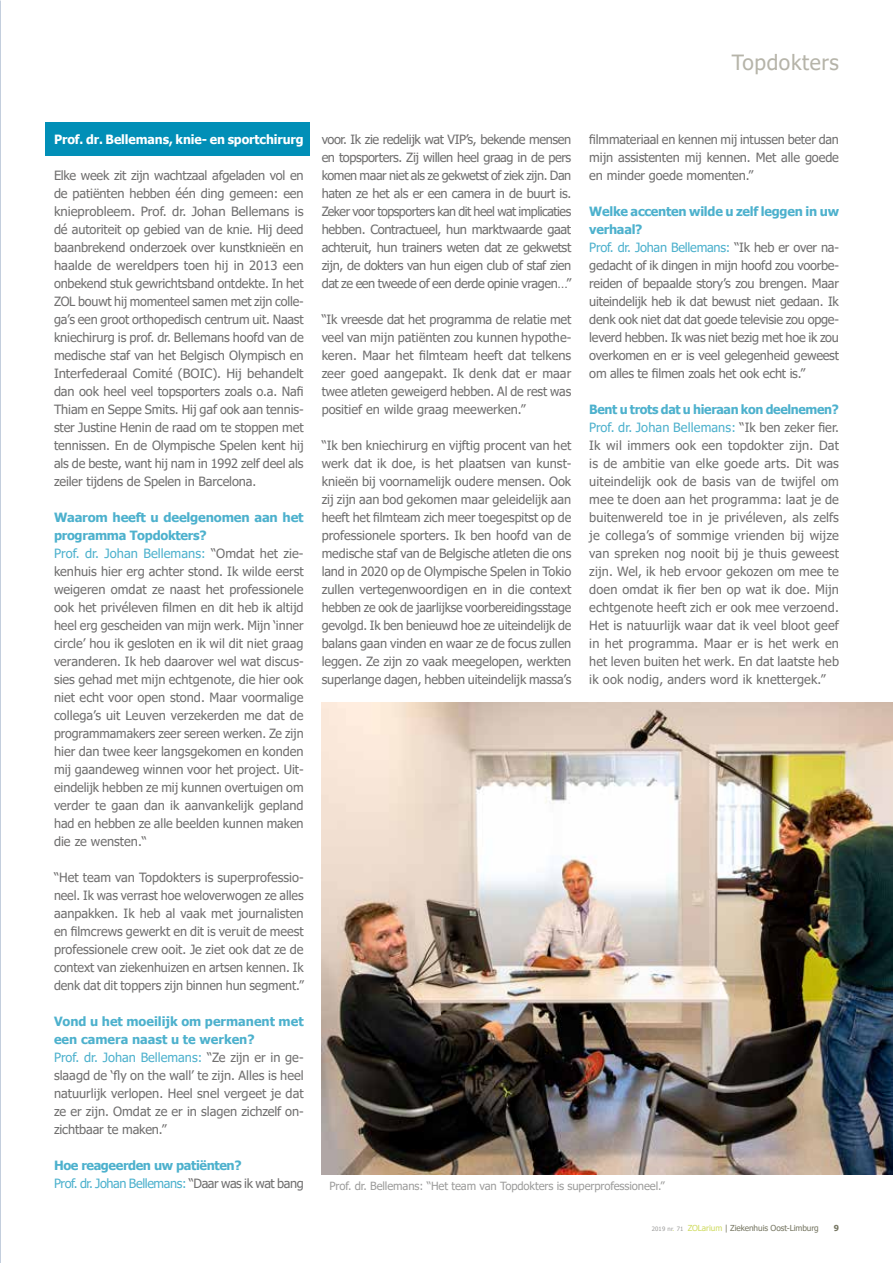
<style>
.page{position:relative;width:893px;height:1263px;background:#fff}
.page>*{position:absolute;margin:0;border:0;box-sizing:border-box;transform-origin:0 0}
.t1{font:21px "Tahoma";letter-spacing:.03em;color:#b6b4a9}
.t2{font:12.75px/18px "Tahoma";letter-spacing:-.005em;color:#706f6f;text-align:justify}
.t3{font:700 12.75px/18px "Tahoma";letter-spacing:-.03em;color:#4db1cd}
.t4{font:700 12.75px "Tahoma";letter-spacing:-.01em;color:#fff}
.t5{font:11.25px "Tahoma";letter-spacing:-.01em;color:#9d9d9c}
.t6{font:8.25px "Tahoma";letter-spacing:-.01em;color:#767662}
.t7{font:700 8.25px "Tahoma";color:#767662}
.s1{font-weight:700;color:#4db1cd}
.s2{color:#4db1cd}
.s3{font-weight:400}
.s4{font-weight:400;color:#706f6f}
.s5{font-size:6px;color:#9d9d9c}
.s6{font-size:6px;color:#cfdb60}
.s7{color:#cfdb60}
</style>
<div class="page">
<img style="left:322px;top:702px;width:571px;height:473px">
<div style="left:46px;top:122px;width:264px;height:33px;background:#018fb7"></div>
<h1 class="t1" style="left:732px;top:49px;width:109px">Topdokters</h1>
<p class="t4" style="left:54px;top:130px;width:251px">Prof. dr. Bellemans, knie- en sportchirurg</p>
<p class="t2" style="left:54px;top:167px;width:251px">Elke week zit zijn wachtzaal afgeladen vol en de patiënten hebben één ding gemeen: een knieprobleem. Prof. dr. Johan Bellemans is dé autoriteit op gebied van de knie. Hij deed baanbrekend onderzoek over kunstknieën en haalde de wereldpers toen hij in 2013 een onbekend stuk gewrichtsband ontdekte. In het ZOL bouwt hij momenteel samen met zijn colle&shy;ga’s een groot orthopedisch centrum uit. Naast kniechirurg is prof. dr. Bellemans hoofd van de medische staf van het Belgisch Olympisch en Interfederaal Comité (BOIC). Hij behandelt dan ook heel veel topsporters zoals o.a. Nafi Thiam en Seppe Smits. Hij gaf ook aan tennis&shy;ster Justine Henin de raad om te stoppen met tennissen. En de Olympische Spelen kent hij als de beste, want hij nam in 1992 zelf deel als zeiler tijdens de Spelen in Barcelona.</p>
<p class="t2" style="left:54px;top:509px;width:251px;text-align:left"><span class="s1">Waarom heeft u deelgenomen aan het programma Topdokters?<br></span><span class="s2">Prof. dr. Johan Bellemans:</span> “Omdat het zie&shy;kenhuis hier erg achter stond. Ik wilde eerst weigeren omdat ze naast het professionele ook het privéleven filmen en dit heb ik altijd heel erg gescheiden van mijn werk. Mijn ‘inner circle’ hou ik gesloten en ik wil dit niet graag veranderen. Ik heb daarover wel wat discus&shy;sies gehad met mijn echtgenote, die hier ook niet echt voor open stond. Maar voormalige collega’s uit Leuven verzekerden me dat de programmamakers zeer sereen werken. Ze zijn hier dan twee keer langsgekomen en konden mij gaandeweg winnen voor het project. Uit&shy;eindelijk hebben ze mij kunnen overtuigen om verder te gaan dan ik aanvankelijk gepland had en hebben ze alle beelden kunnen maken die ze wensten.“</p>
<p class="t2" style="left:54px;top:869px;width:251px">“Het team van Topdokters is superprofessio&shy;neel. Ik was verrast hoe weloverwogen ze alles aanpakken. Ik heb al vaak met journalisten en filmcrews gewerkt en dit is veruit de meest professionele crew ooit. Je ziet ook dat ze de context van ziekenhuizen en artsen kennen. Ik denk dat dit toppers zijn binnen hun segment.”</p>
<p class="t2" style="left:54px;top:1013px;width:251px;text-align:left"><span class="s1">Vond u het moeilijk om permanent met een camera naast u te werken?<br></span><span class="s2">Prof. dr. Johan Bellemans:</span> “Ze zijn er in ge&shy;slaagd de ‘fly on the wall’ te zijn. Alles is heel natuurlijk verlopen. Heel snel vergeet je dat ze er zijn. Omdat ze er in slagen zichzelf on&shy;zichtbaar te maken.”</p>
<p class="t3" style="left:54px;top:1157px;width:251px">Hoe reageerden uw patiënten?<br><span class="s3">Prof. dr. Johan Bellemans:</span> <span class="s4">“Daar was ik wat bang</span></p>
<p class="t2" style="left:322px;top:131px;width:251px">voor. Ik zie redelijk wat VIP’s, bekende mensen en topsporters. Zij willen heel graag in de pers komen maar niet als ze gekwetst of ziek zijn. Dan haten ze het als er een camera in de buurt is.<br>Zeker voor topsporters kan dit heel wat implicaties hebben. Contractueel, hun marktwaarde gaat achteruit, hun trainers weten dat ze gekwetst zijn, de dokters van hun eigen club of staf zien dat ze een tweede of een derde opinie vragen…”</p>
<p class="t2" style="left:322px;top:311px;width:251px">“Ik vreesde dat het programma de relatie met veel van mijn patiënten zou kunnen hypothe&shy;keren. Maar het filmteam heeft dat telkens zeer goed aangepakt. Ik denk dat er maar twee atleten geweigerd hebben. Al de rest was positief en wilde graag meewerken.”</p>
<p class="t2" style="left:322px;top:437px;width:251px">“Ik ben kniechirurg en vijftig procent van het werk dat ik doe, is het plaatsen van kunst&shy;knieën bij voornamelijk oudere mensen. Ook zij zijn aan bod gekomen maar geleidelijk aan heeft het filmteam zich meer toegespitst op de professionele sporters. Ik ben hoofd van de medische staf van de Belgische atleten die ons land in 2020 op de Olympische Spelen in Tokio zullen vertegenwoordigen en in die context hebben ze ook de jaarlijkse voorbereidingsstage gevolgd. Ik ben benieuwd hoe ze uiteindelijk de balans gaan vinden en waar ze de focus zullen leggen. Ze zijn zo vaak meegelopen, werkten superlange dagen, hebben uiteindelijk massa’s</p>
<p class="t2" style="left:589px;top:131px;width:251px">filmmateriaal en kennen mij intussen beter dan mijn assistenten mij kennen. Met alle goede en minder goede momenten.”</p>
<p class="t2" style="left:589px;top:203px;width:251px;text-align:left"><span class="s1">Welke accenten wilde u zelf leggen in uw verhaal?<br></span><span class="s2">Prof. dr. Johan Bellemans:</span> “Ik heb er over na&shy;gedacht of ik dingen in mijn hoofd zou voorbe&shy;reiden of bepaalde story’s zou brengen. Maar uiteindelijk heb ik dat bewust niet gedaan. Ik denk ook niet dat dat goede televisie zou opge&shy;leverd hebben. Ik was niet bezig met hoe ik zou overkomen en er is veel gelegenheid geweest om alles te filmen zoals het ook echt is.”</p>
<p class="t2" style="left:589px;top:401px;width:251px"><span class="s1">Bent u trots dat u hieraan kon deelnemen?<br></span><span class="s2">Prof. dr. Johan Bellemans:</span> “Ik ben zeker fier.<br>Ik wil immers ook een topdokter zijn. Dat is de ambitie van elke goede arts. Dit was uiteindelijk ook de basis van de twijfel om mee te doen aan het programma: laat je de buitenwereld toe in je privéleven, als zelfs je collega’s of sommige vrienden bij wijze van spreken nog nooit bij je thuis geweest zijn. Wel, ik heb ervoor gekozen om mee te doen omdat ik fier ben op wat ik doe. Mijn echtgenote heeft zich er ook mee verzoend.<br>Het is natuurlijk waar dat ik veel bloot geef in het programma. Maar er is het werk en het leven buiten het werk. En dat laatste heb ik ook nodig, anders word ik knettergek.”</p>
<p class="t5" style="left:330px;top:1179px;width:337px">Prof. dr. Bellemans: “Het team van Topdokters is superprofessioneel.”</p>
<p class="t6" style="left:652px;top:1222px;width:169px"><span class="s5">2019 nr</span><span class="s6">.</span> <span class="s5">71</span> <span class="s7">ZOLarium</span> | Ziekenhuis Oost-Limburg</p>
<p class="t7" style="left:834px;top:1222px;width:7px">9</p>
</div>
